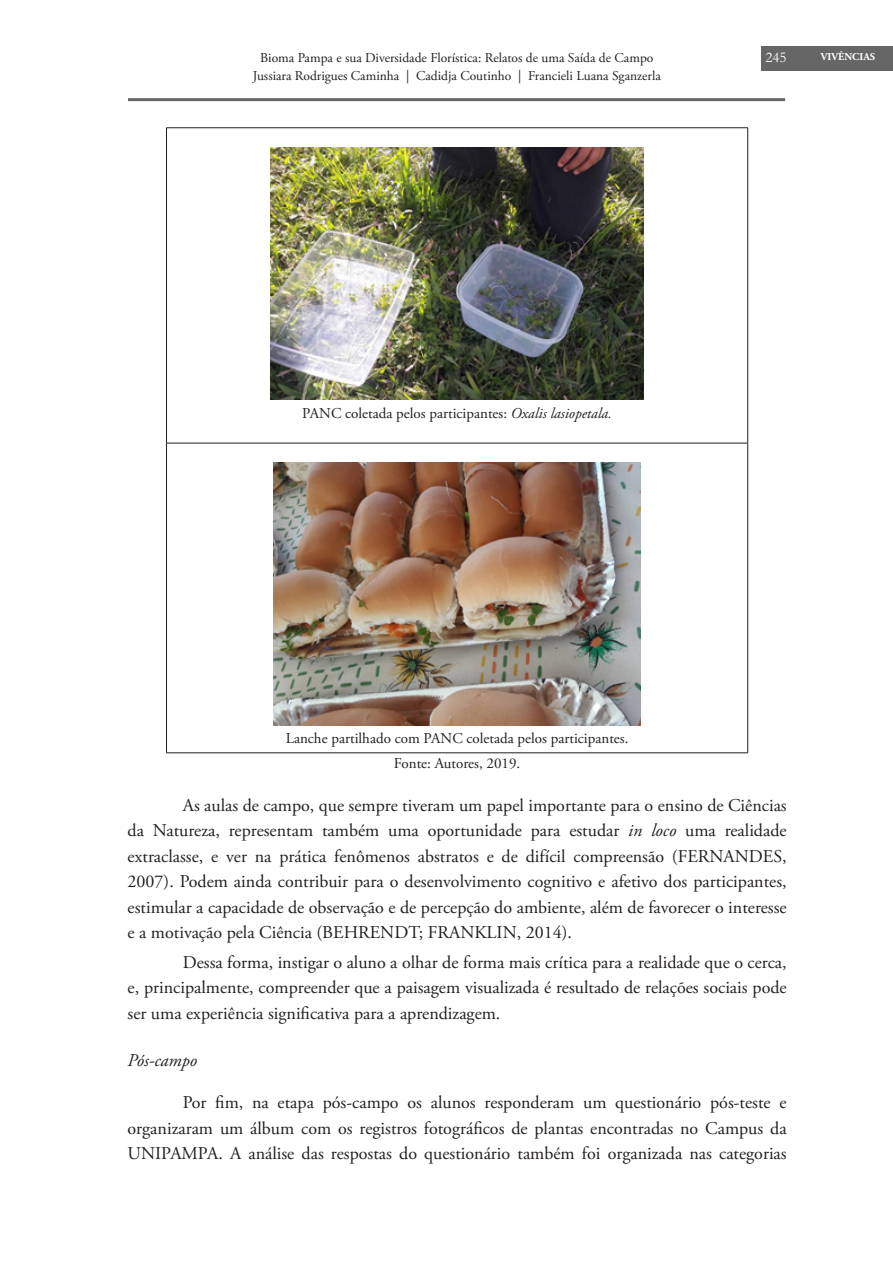
<style>
.page{position:relative;width:893px;height:1263px;background:#fff}
.page>*{position:absolute;margin:0;border:0;box-sizing:border-box;transform-origin:0 0}
.TEXTO_NORMAL{font:18px/25.5px "Adobe Garamond Pro";color:#231f20;text-align:justify}
.Subtítulo_de_capítul{font:italic 18px "Adobe Garamond Pro";color:#231f20}
.Tabela{font:15px "Adobe Garamond Pro";color:#231f20}
.t1{font:15px "Garamond";color:#fff}
.t2{font:13.5px "Adobe Garamond Pro";color:#231f20}
.t3{font:700 10.5px "Adobe Garamond Pro";color:#fff}
.s1{font-style:italic}
</style>
<div class="page">
<div style="left:761px;top:46px;width:132px;height:25px;background:#666"></div>
<hr style="left:128px;top:98px;width:657px;height:3px;background:#666">
<hr style="left:166px;top:127px;width:582px;height:1px;background:#231f20">
<hr style="left:166px;top:128px;width:1px;height:315px;background:#231f20">
<hr style="left:747px;top:128px;width:1px;height:315px;background:#231f20">
<hr style="left:166px;top:443px;width:582px;height:1px;background:#231f20">
<hr style="left:166px;top:443px;width:1px;height:310px;background:#231f20">
<hr style="left:747px;top:443px;width:1px;height:310px;background:#231f20">
<hr style="left:166px;top:752px;width:582px;height:1px;background:#231f20">
<img style="left:270px;top:148px;width:374px;height:252px">
<img style="left:274px;top:463px;width:366px;height:262px">
<p class="t2" style="left:260px;top:49px;width:395px">Bioma Pampa e sua Diversidade Florística: Relatos de uma Saída de Campo</p>
<p class="t1" style="left:766px;top:47px;width:23px">245</p>
<p class="t2" style="left:253px;top:67px;width:409px">Jussiara Rodrigues Caminha | Cadidja Coutinho | Francieli Luana Sganzerla</p>
<p class="t3" style="left:821px;top:50px;width:56px">VIVÊNCIAS</p>
<p class="Tabela" style="left:302px;top:404px;width:311px">PANC coletada pelos participantes: <span class="s1">Oxalis lasiopetala.</span></p>
<p class="Tabela" style="left:286px;top:729px;width:344px">Lanche partilhado com PANC coletada pelos participantes.</p>
<p class="Tabela" style="left:394px;top:754px;width:128px">Fonte: Autores, 2019.</p>
<p class="TEXTO_NORMAL" style="left:128px;top:793px;width:661px;text-indent:55px">As aulas de campo, que sempre tiveram um papel importante para o ensino de Ciências da Natureza, representam também uma oportunidade para estudar <span class="s1">in loco</span> uma realidade extraclasse, e ver na prática fenômenos abstratos e de difícil compreensão (FERNANDES, 2007). Podem ainda contribuir para o desenvolvimento cognitivo e afetivo dos participantes, estimular a capacidade de observação e de percepção do ambiente, além de favorecer o interesse e a motivação pela Ciência (BEHRENDT; FRANKLIN, 2014).</p>
<p class="TEXTO_NORMAL" style="left:128px;top:950px;width:661px;text-indent:55px">Dessa forma, instigar o aluno a olhar de forma mais crítica para a realidade que o cerca, e, principalmente, compreender que a paisagem visualizada é resultado de relações sociais pode ser uma experiência significativa para a aprendizagem.</p>
<p class="Subtítulo_de_capítul" style="left:128px;top:1049px;width:71px">Pós-campo</p>
<p class="TEXTO_NORMAL" style="left:128px;top:1090px;width:661px;text-indent:55px">Por fim, na etapa pós-campo os alunos responderam um questionário pós-teste e organizaram um álbum com os registros fotográficos de plantas encontradas no Campus da UNIPAMPA. A análise das respostas do questionário também foi organizada nas categorias</p>
</div>
